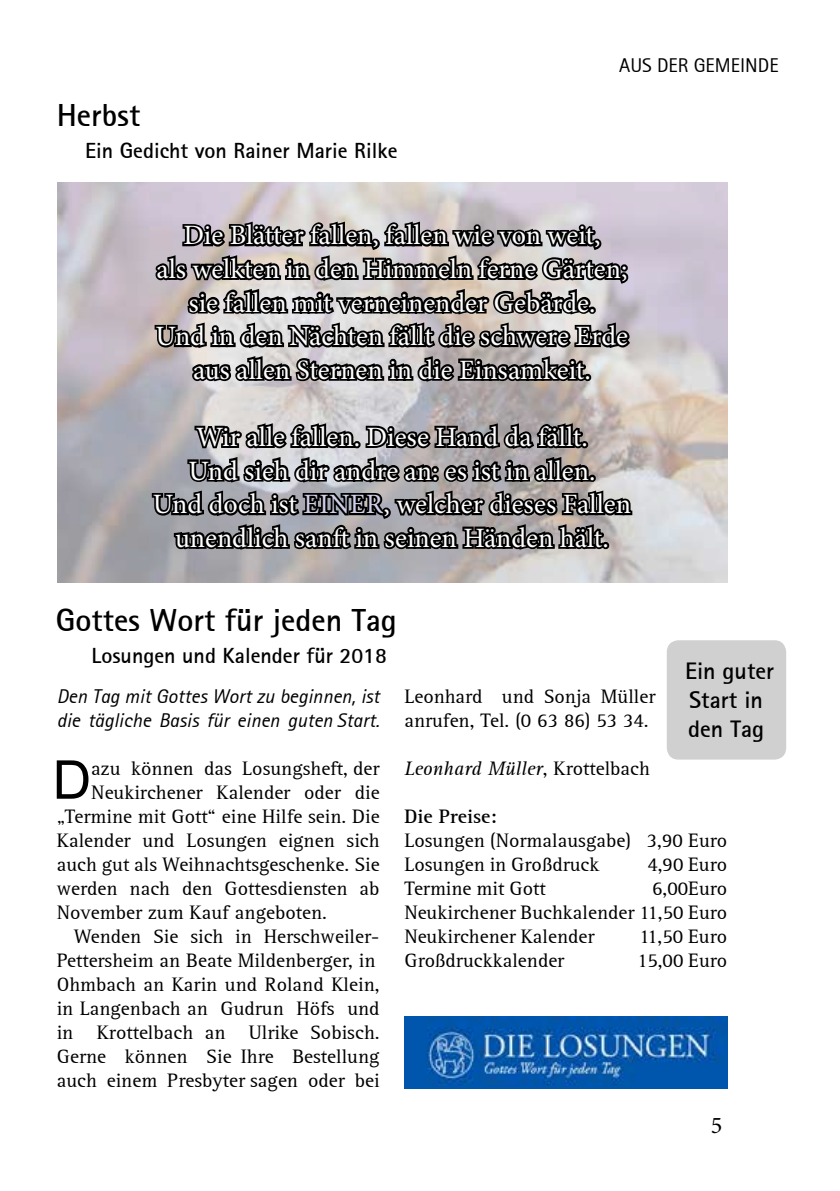
<style>
.page{position:relative;width:840px;height:1191px;background:#fff}
.page>*{position:absolute;margin:0;border:0;box-sizing:border-box;transform-origin:0 0}
.t1{font:53.6px "Arial";color:#000}
.t2{font:700 32px "Rotis Sans Serif";color:#000}
.t3{font:28px/33.6px "Minion Pro";color:#fff;text-align:center}
.t4{font:700 24px/28.8px "Rotis Sans Serif";color:#000}
.t5{font:24px "Minion Pro";color:#000}
.t6{font:700 22px "Rotis Sans Serif";color:#000}
.t7{font:20px/24px "Rotis Serif";color:#000}
.t8{font:italic 20px/24px "Rotis Sans Serif";color:#000}
.t9{font:italic 20px "Rotis Serif";color:#000}
.t10{font:20px "Rotis Sans Serif";color:#000}
.t11{font:700 20px "Rotis Serif";color:#000}
.s1{color:#d0cee9}
.s2{font-style:normal}
</style>
<div class="page">
<svg style="left:152px;top:219px;width:480px;height:166px;background:#7a7676"></svg>
<div style="left:583px;top:374px;width:8px;height:7px;border:4px solid #000;border-radius:50%"></div>
<svg style="left:150px;top:406px;width:484px;height:147px;background:#757374"></svg>
<div style="left:601px;top:542px;width:8px;height:7px;border:4px solid #000;border-radius:50%"></div>
<img style="left:404px;top:1016px;width:322px;height:72px">
<div style="left:666px;top:640px;width:119px;height:119px;background:#d0d0d0;border-radius:12px"></div>
<h2 class="t2" style="left:57px;top:95px;width:85px">Herbst</h2>
<p class="t6" style="left:85px;top:137px;width:313px">Ein Gedicht von Rainer Marie Rilke</p>
<p class="t10" style="left:619px;top:53px;width:161px">AUS DER GEMEINDE</p>
<h3 class="t3" style="left:155px;top:219px;width:474px">Die Blätter fallen, fallen wie von weit,<br>als welkten in den Himmeln ferne Gärten; sie fallen mit verneinender Gebärde.<br>Und in den Nächten fällt die schwere Erde aus allen Sternen in die Einsamkeit.</h3>
<h3 class="t3" style="left:153px;top:420px;width:479px">Wir alle fallen. Diese Hand da fällt.<br>Und sieh dir andre an: es ist in allen.<br>Und doch ist <span class="s1">EINER</span>, welcher dieses Fallen unendlich sanft in seinen Händen hält.</h3>
<h2 class="t2" style="left:56px;top:600px;width:342px">Gottes Wort für jeden Tag</h2>
<p class="t6" style="left:92px;top:642px;width:296px">Losungen und Kalender für 2018</p>
<p class="t8" style="left:57px;top:684px;width:324px">Den Tag mit Gottes Wort zu beginnen, ist die tägliche Basis für einen guten Start.</p>
<h1 class="t1" style="left:53px;top:743px;width:40px">D</h1>
<p class="t7" style="left:91px;top:756px;width:289px">azu können das Losungsheft, der</p>
<p class="t7" style="left:91px;top:780px;width:289px">Neukirchener Kalender oder die</p>
<p class="t7" style="left:57px;top:804px;width:324px">„Termine mit Gott“ eine Hilfe sein. Die</p>
<p class="t7" style="left:57px;top:828px;width:324px">Kalender und Losungen eignen sich</p>
<p class="t7" style="left:57px;top:852px;width:324px">auch gut als Weihnachtsgeschenke. Sie</p>
<p class="t7" style="left:57px;top:876px;width:324px">werden nach den Gottesdiensten ab</p>
<p class="t7" style="left:57px;top:900px;width:271px">November zum Kauf angeboten.</p>
<p class="t7" style="left:74px;top:924px;width:307px">Wenden Sie sich in Herschweiler-</p>
<p class="t7" style="left:57px;top:948px;width:320px">Pettersheim an Beate Mildenberger, in</p>
<p class="t7" style="left:57px;top:972px;width:324px">Ohmbach an Karin und Roland Klein,</p>
<p class="t7" style="left:57px;top:996px;width:324px">in Langenbach an Gudrun Höfs und</p>
<p class="t7" style="left:57px;top:1020px;width:324px">in Krottelbach an Ulrike Sobisch.</p>
<p class="t7" style="left:57px;top:1044px;width:324px">Gerne können Sie Ihre Bestellung</p>
<p class="t7" style="left:57px;top:1068px;width:324px">auch einem Presbyter sagen oder bei</p>
<p class="t4" style="left:684px;top:656px;width:91px">Ein guter<br>Start in den Tag</p>
<p class="t7" style="left:404px;top:684px;width:252px">Leonhard und Sonja Müller anrufen, Tel. (0 63 86) 53 34.</p>
<p class="t9" style="left:404px;top:757px;width:247px">Leonhard Müller<span class="s2">, Krottelbach</span></p>
<p class="t11" style="left:404px;top:804px;width:94px">Die Preise:</p>
<p class="t7" style="left:404px;top:828px;width:324px">Losungen (Normalausgabe) 3,90 Euro<br>Losungen in Großdruck</p>
<p class="t7" style="left:647px;top:852px;width:81px">4,90 Euro</p>
<p class="t7" style="left:404px;top:876px;width:143px">Termine mit Gott</p>
<p class="t7" style="left:404px;top:876px;width:324px;text-align:justify;text-indent:248px">6,00Euro Neukirchener Buchkalender 11,50 Euro Neukirchener Kalender</p>
<p class="t7" style="left:638px;top:924px;width:90px">11,50 Euro</p>
<p class="t7" style="left:404px;top:948px;width:161px">Großdruckkalender</p>
<p class="t7" style="left:636px;top:948px;width:92px">15,00 Euro</p>
<p class="t5" style="left:710px;top:1109px;width:13px">5</p>
</div>
